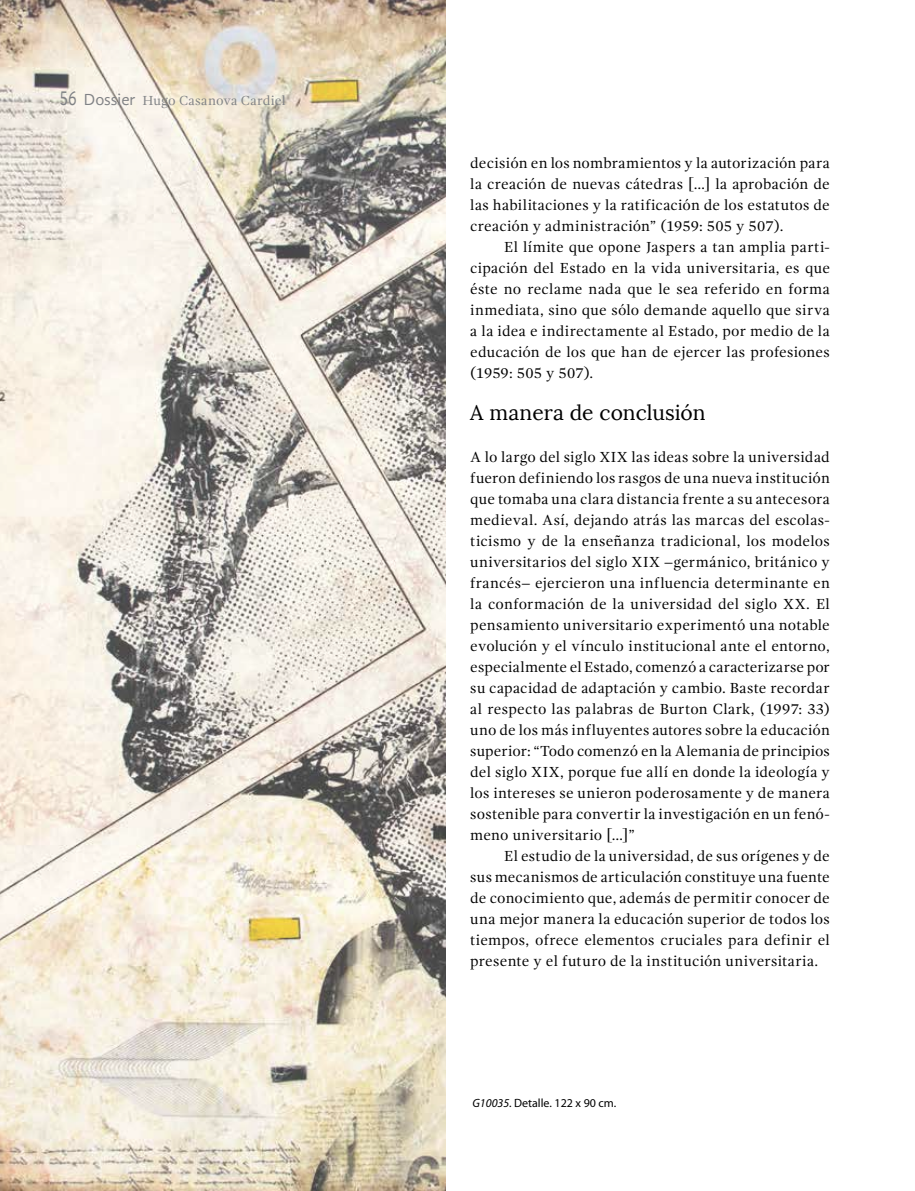
<style>
.page{position:relative;width:915px;height:1191px;background:#fff}
.page>*{position:absolute;margin:0;border:0;box-sizing:border-box;transform-origin:0 0}
.t1{font:21px "Lora";letter-spacing:-.005em;color:#000}
.t2{font:16.5px "Gandhi Sans";color:#808285}
.t3{font:15px/21px "Gandhi Serif";letter-spacing:.015em;color:#000;text-align:justify}
.t4{font:13.5px "Gandhi Serif";letter-spacing:.015em;color:#808285}
.t5{font:12px "Myriad Pro";color:#000}
.s1{font-size:21px}
.s2{font-style:italic}
</style>
<div class="page">
<img style="left:0;top:0;width:445px;height:1191px">
<p class="t2" style="left:59px;top:90px;width:78px"><span class="s1">56</span> Dossier</p>
<p class="t4" style="left:142px;top:93px;width:144px">Hugo Casanova Cardiel</p>
<p class="t3" style="left:470px;top:153px;width:361px">decisión en los nombramientos y la autorización para la creación de nuevas cátedras […] la aprobación de las habilitaciones y la ratificación de los estatutos de creación y administración” (1959: 505 y 507).</p>
<p class="t3" style="left:470px;top:237px;width:361px;text-indent:34px">El límite que opone Jaspers a tan amplia parti&shy;cipación del Estado en la vida universitaria, es que éste no reclame nada que le sea referido en forma inmediata, sino que sólo demande aquello que sirva a la idea e indirectamente al Estado, por medio de la educación de los que han de ejercer las profesiones (1959: 505 y 507).</p>
<h1 class="t1" style="left:470px;top:400px;width:237px">A manera de conclusión</h1>
<p class="t3" style="left:470px;top:447px;width:361px">A lo largo del siglo XIX las ideas sobre la universidad fueron definiendo los rasgos de una nueva institución que tomaba una clara distancia frente a su antecesora medieval. Así, dejando atrás las marcas del escolas&shy;ticismo y de la enseñanza tradicional, los modelos universitarios del siglo XIX –germánico, británico y francés– ejercieron una influencia determinante en la conformación de la universidad del siglo XX. El pensamiento universitario experimentó una notable evolución y el vínculo institucional ante el entorno, especialmente el Estado, comenzó a caracterizarse por su capacidad de adaptación y cambio. Baste recordar al respecto las palabras de Burton Clark, (1997: 33) uno de los más influyentes autores sobre la educación superior: “Todo comenzó en la Alemania de principios del siglo XIX, porque fue allí en donde la ideología y los intereses se unieron poderosamente y de manera sostenible para convertir la investigación en un fenó&shy;meno universitario […]”</p>
<p class="t3" style="left:470px;top:846px;width:361px;text-indent:34px">El estudio de la universidad, de sus orígenes y de sus mecanismos de articulación constituye una fuente de conocimiento que, además de permitir conocer de una mejor manera la educación superior de todos los tiempos, ofrece elementos cruciales para definir el presente y el futuro de la institución universitaria.</p>
<p class="t5" style="left:472px;top:1096px;width:145px"><span class="s2">G10035.</span> Detalle. 122 x 90 cm.</p>
</div>
